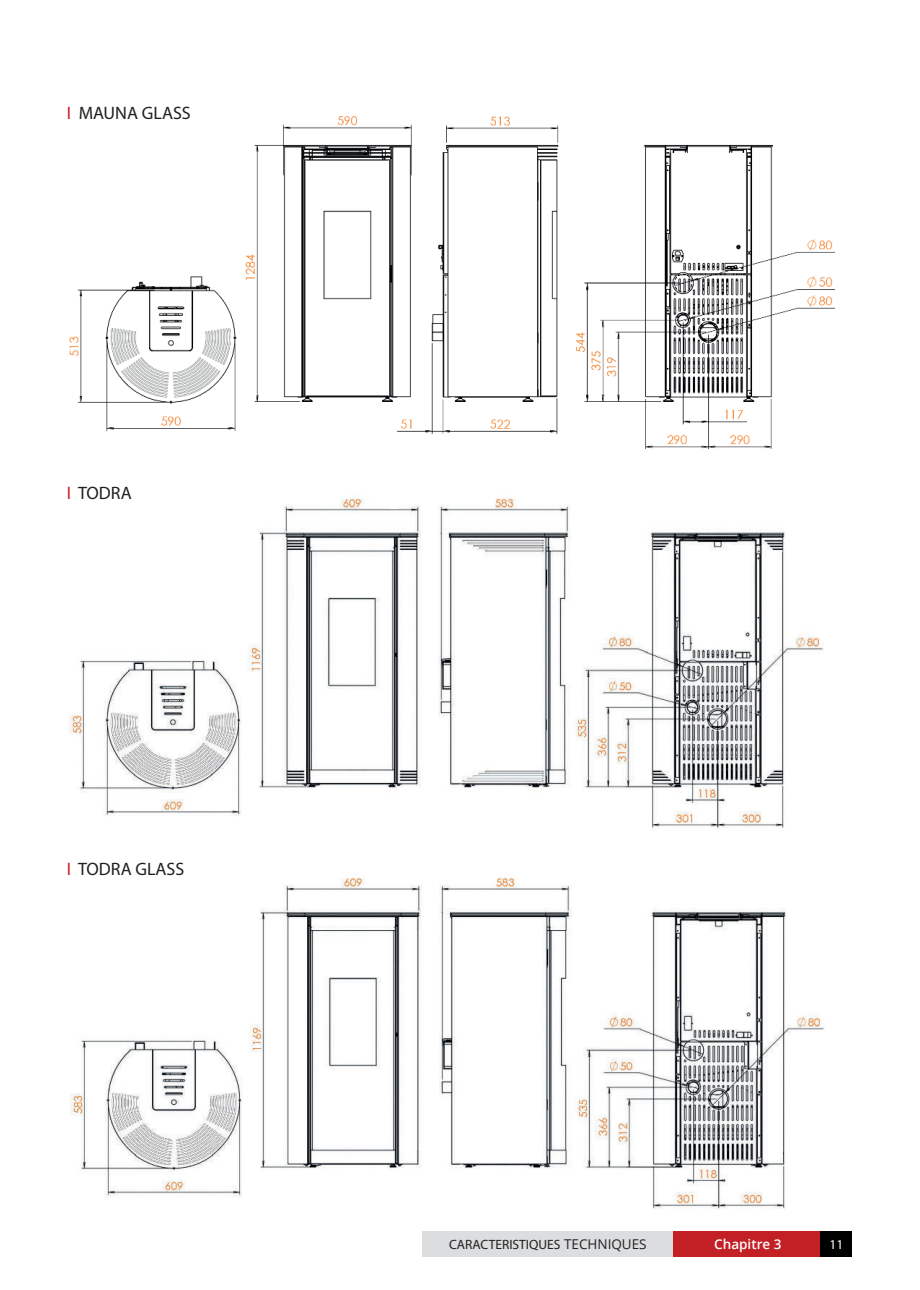
<style>
.page{position:relative;width:920px;height:1290px;background:#fff}
.page>*{position:absolute;margin:0;border:0;box-sizing:border-box;transform-origin:0 0}
.t1{font:18px "Myriad Pro";color:#231f20}
.t2{font:13.5px "Myriad Pro";color:#231f20}
.t3{font:600 13.5px "Open Sans";color:#fff}
.t4{font:13.5px "Myriad Pro";color:#fff}
.s1{color:#c32025}
.s2{font-family:"Open Sans"}
</style>
<div class="page">
<img style="left:69px;top:498px;width:754px;height:330px">
<img style="left:70px;top:117px;width:764px;height:332px">
<div style="left:673px;top:1231px;width:150px;height:26px;background:#c32025"></div>
<div style="left:820px;top:1231px;width:32px;height:26px;background:#000"></div>
<div style="left:390px;top:483px;width:7px;height:26px;background:#fff"></div>
<div style="left:423px;top:1231px;width:250px;height:26px;background:#dcdddf"></div>
<img style="left:70px;top:877px;width:754px;height:332px">
<p class="t1" style="left:67px;top:104px;width:125px"><span class="s1">I</span> MAUNA GLASS</p>
<p class="t1" style="left:67px;top:484px;width:66px"><span class="s1">I</span> TODRA</p>
<p class="t1" style="left:67px;top:860px;width:119px"><span class="s1">I</span> TODRA GLASS</p>
<p class="t2" style="left:449px;top:1238px;width:199px">CARACTERISTIQUES <span class="s2">TECHNIQUES</span></p>
<p class="t3" style="left:714px;top:1239px;width:69px">Chapitre 3</p>
<p class="t4" style="left:829px;top:1238px;width:15px">11</p>
</div>
